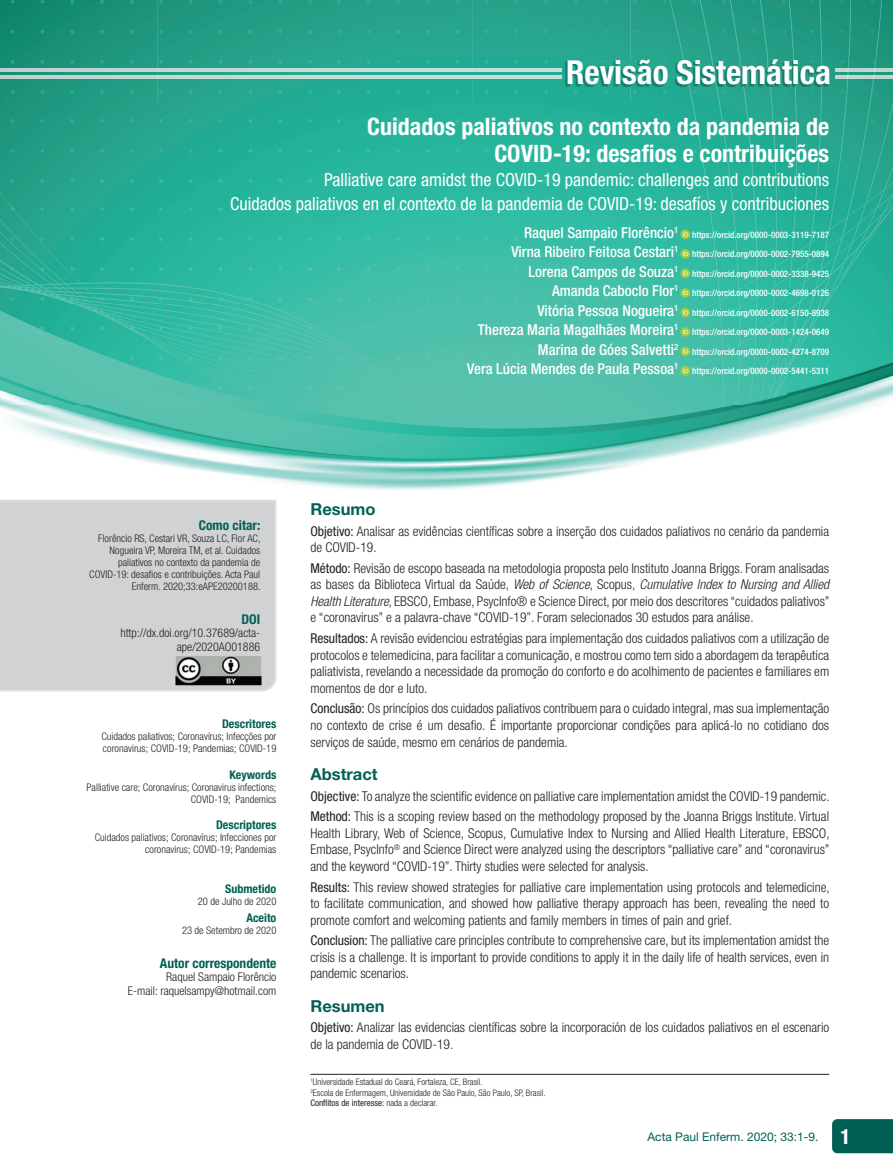
<style>
.page{position:relative;width:893px;height:1170px;background:#fff}
.page>*{position:absolute;margin:0;border:0;box-sizing:border-box;transform-origin:0 0}
.t1{font:700 condensed 33px "Helvetica Neue LT Std";color:#fff}
.t2{font:700 condensed 24px/27px "Helvetica Neue LT Std";color:#fff;text-align:right}
.t3{font:condensed 18px/24px "Helvetica Neue LT Std";color:#fff;text-align:right}
.t4{font:700 16.5px "Helvetica Neue LT Std";color:#006053}
.t5{font:500 condensed 15px "Helvetica Neue LT Std";color:#fff}
.t6{font:300 condensed 13.5px/16.5px "Helvetica Neue LT Std";color:#231f20;text-align:justify}
.t7{font:700 condensed 13.5px "Helvetica Neue LT Std";color:#006053}
.t8{font:300 condensed 12px/13.5px "Helvetica Neue LT Std";color:#231f20;text-align:right}
.t9{font:700 condensed 12px "Helvetica Neue LT Std";color:#006053}
.t10{font:12px "Helvetica Neue LT Std";color:#006053}
.t11{font:300 condensed 10.5px/12px "Helvetica Neue LT Std";color:#231f20;text-align:right}
.t12{font:500 condensed 9px "Helvetica Neue LT Std";color:#fff}
.t13{font:300 condensed 9px/10.5px "Helvetica Neue LT Std";color:#231f20}
.s1{font-weight:400}
.s2{font-style:italic}
.s3{font-weight:700;font-stretch:condensed;font-size:21px;color:#fff}
</style>
<div class="page">
<div style="left:832px;top:1119px;width:61px;height:34px;background:#006053"></div>
<img style="left:0;top:0;width:893px;height:692px">
<img style="left:835px;top:75px;width:58px;height:4px">
<img style="left:835px;top:68px;width:58px;height:4px">
<svg style="left:0;top:499px;width:277px;height:192px"></svg>
<div style="left:0;top:501px;width:275px;height:188px;background:#d1d2d4"></div>
<svg style="left:680px;top:230px;width:10px;height:9px"></svg>
<svg style="left:683px;top:231px;width:5px;height:5px"></svg>
<svg style="left:680px;top:249px;width:10px;height:10px"></svg>
<svg style="left:683px;top:251px;width:5px;height:5px"></svg>
<svg style="left:680px;top:269px;width:10px;height:9px"></svg>
<svg style="left:683px;top:270px;width:5px;height:5px"></svg>
<svg style="left:680px;top:288px;width:10px;height:10px"></svg>
<svg style="left:683px;top:290px;width:5px;height:5px"></svg>
<svg style="left:680px;top:308px;width:10px;height:9px"></svg>
<svg style="left:683px;top:309px;width:5px;height:5px"></svg>
<svg style="left:680px;top:327px;width:10px;height:10px"></svg>
<svg style="left:683px;top:329px;width:5px;height:5px"></svg>
<svg style="left:680px;top:347px;width:10px;height:9px"></svg>
<svg style="left:683px;top:348px;width:5px;height:5px"></svg>
<svg style="left:680px;top:366px;width:10px;height:10px"></svg>
<svg style="left:683px;top:368px;width:5px;height:5px"></svg>
<hr style="left:310px;top:1073px;width:519px;height:1px;background:#231f20">
<img style="left:175px;top:655px;width:86px;height:31px">
<img style="left:565px;top:61px;width:263px;height:25px">
<img style="left:0;top:75px;width:561px;height:4px">
<img style="left:0;top:68px;width:561px;height:4px">
<h1 class="t1" style="left:566px;top:52px;width:266px">Revisão Sistemática</h1>
<h2 class="t2" style="left:367px;top:112px;width:463px">Cuidados paliativos no contexto da pandemia de<br>COVID-19: desafios e contribuições</h2>
<h3 class="t3" style="left:230px;top:167px;width:601px">Palliative care amidst the COVID-19 pandemic: challenges and contributions<br>Cuidados paliativos en el contexto de la pandemia de COVID-19: desafíos y contribuciones</h3>
<p class="t5" style="left:524px;top:223px;width:156px">Raquel Sampaio Florêncio<sup>1</sup></p>
<p class="t12" style="left:692px;top:229px;width:138px">https://orcid.org/0000-0003-3119-7187</p>
<p class="t5" style="left:511px;top:243px;width:169px">Virna Ribeiro Feitosa Cestari<sup>1</sup></p>
<p class="t12" style="left:692px;top:248px;width:138px">https://orcid.org/0000-0002-7955-0894</p>
<p class="t5" style="left:529px;top:262px;width:151px">Lorena Campos de Souza<sup>1</sup></p>
<p class="t12" style="left:692px;top:268px;width:138px">https://orcid.org/0000-0002-3338-9425</p>
<p class="t5" style="left:552px;top:282px;width:128px">Amanda Caboclo Flor<sup>1</sup></p>
<p class="t12" style="left:692px;top:287px;width:138px">https://orcid.org/0000-0002-4698-0126</p>
<p class="t5" style="left:537px;top:301px;width:143px">Vitória Pessoa Nogueira<sup>1</sup></p>
<p class="t12" style="left:692px;top:307px;width:138px">https://orcid.org/0000-0002-6150-8938</p>
<p class="t5" style="left:478px;top:321px;width:202px">Thereza Maria Magalhães Moreira<sup>1</sup></p>
<p class="t12" style="left:692px;top:326px;width:138px">https://orcid.org/0000-0003-1424-0649</p>
<p class="t5" style="left:538px;top:340px;width:142px">Marina de Góes Salvetti<sup>2</sup></p>
<p class="t12" style="left:692px;top:346px;width:138px">https://orcid.org/0000-0002-4274-8709</p>
<p class="t5" style="left:467px;top:360px;width:213px">Vera Lúcia Mendes de Paula Pessoa<sup>1</sup></p>
<p class="t12" style="left:692px;top:365px;width:138px">https://orcid.org/0000-0002-5441-5311</p>
<p class="t7" style="left:199px;top:517px;width:63px">Como citar:</p>
<p class="t11" style="left:89px;top:532px;width:173px">Florêncio RS, Cestari VR, Souza LC, Flor AC, Nogueira VP, Moreira TM, et al. Cuidados paliativos no contexto da pandemia de COVID-19: desafios e contribuições. Acta Paul Enferm. 2020;33:eAPE20200188.</p>
<p class="t7" style="left:241px;top:611px;width:20px">DOI</p>
<p class="t8" style="left:120px;top:626px;width:141px">http://dx.doi.org/10.37689/acta&shy;ape/2020AO01886</p>
<p class="t9" style="left:222px;top:716px;width:56px">Descritores</p>
<p class="t11" style="left:101px;top:730px;width:177px;text-align:left">Cuidados paliativos; Coronavírus; Infecções por coronavirus; COVID-19; Pandemias; COVID-19</p>
<p class="t9" style="left:230px;top:767px;width:48px">Keywords</p>
<p class="t11" style="left:87px;top:781px;width:191px">Palliative care; Coronavírus; Coronavirus infections;<br>COVID-19; Pandemics</p>
<p class="t9" style="left:216px;top:817px;width:62px">Descriptores</p>
<p class="t11" style="left:95px;top:831px;width:183px">Cuidados paliativos; Coronavírus; Infecciones por coronavirus; COVID-19; Pandemias</p>
<p class="t9" style="left:225px;top:880px;width:53px">Submetido</p>
<p class="t11" style="left:198px;top:894px;width:80px">20 de Julho de 2020</p>
<p class="t9" style="left:246px;top:910px;width:31px">Aceito</p>
<p class="t11" style="left:182px;top:924px;width:96px">23 de Setembro de 2020</p>
<p class="t7" style="left:160px;top:954px;width:118px">Autor correspondente</p>
<p class="t8" style="left:128px;top:970px;width:150px">Raquel Sampaio Florêncio<br>E-mail: raquelsampy@hotmail.com</p>
<p class="t4" style="left:310px;top:498px;width:67px">Resumo</p>
<p class="t6" style="left:310px;top:522px;width:520px"><span class="s1">Objetivo:</span> Analisar as evidências científicas sobre a inserção dos cuidados paliativos no cenário da pandemia de COVID-19.</p>
<p class="t6" style="left:310px;top:559px;width:521px"><span class="s1">Método:</span> Revisão de escopo baseada na metodologia proposta pelo Instituto Joanna Briggs. Foram analisadas as bases da Biblioteca Virtual da Saúde, <span class="s2">Web of Science</span>, Scopus, <span class="s2">Cumulative Index to Nursing and Allied Health Literature</span>, EBSCO, Embase, PsycInfo® e Science Direct, por meio dos descritores “cuidados paliativos” e “coronavirus” e a palavra-chave “COVID-19”. Foram selecionados 30 estudos para análise.</p>
<p class="t6" style="left:310px;top:630px;width:520px"><span class="s1">Resultados:</span> A revisão evidenciou estratégias para implementação dos cuidados paliativos com a utilização de protocolos e telemedicina, para facilitar a comunicação, e mostrou como tem sido a abordagem da terapêutica paliativista, revelando a necessidade da promoção do conforto e do acolhimento de pacientes e familiares em momentos de dor e luto.</p>
<p class="t6" style="left:310px;top:700px;width:520px"><span class="s1">Conclusão:</span> Os princípios dos cuidados paliativos contribuem para o cuidado integral, mas sua implementação no contexto de crise é um desafio. É importante proporcionar condições para aplicá-lo no cotidiano dos serviços de saúde, mesmo em cenários de pandemia.</p>
<p class="t4" style="left:310px;top:763px;width:69px">Abstract</p>
<p class="t6" style="left:310px;top:785px;width:521px;line-height:20.7px"><span class="s1">Objective:</span> To analyze the scientific evidence on palliative care implementation amidst the COVID-19 pandemic.<br><span class="s1">Method:</span> This is a scoping review based on the methodology proposed by the Joanna Briggs Institute. Virtual</p>
<p class="t6" style="left:310px;top:824px;width:521px">Health Library, Web of Science, Scopus, Cumulative Index to Nursing and Allied Health Literature, EBSCO, Embase, PsycInfo<sup>®</sup> and Science Direct were analyzed using the descriptors “palliative care” and “coronavirus” and the keyword “COVID-19”. Thirty studies were selected for analysis.</p>
<p class="t6" style="left:310px;top:878px;width:521px"><span class="s1">Results:</span> This review showed strategies for palliative care implementation using protocols and telemedicine, to facilitate communication, and showed how palliative therapy approach has been, revealing the need to promote comfort and welcoming patients and family members in times of pain and grief.</p>
<p class="t6" style="left:310px;top:932px;width:520px"><span class="s1">Conclusion:</span> The palliative care principles contribute to comprehensive care, but its implementation amidst the crisis is a challenge. It is important to provide conditions to apply it in the daily life of health services, even in pandemic scenarios.</p>
<p class="t4" style="left:310px;top:995px;width:76px">Resumen</p>
<p class="t6" style="left:310px;top:1019px;width:520px"><span class="s1">Objetivo:</span> Analizar las evidencias científicas sobre la incorporación de los cuidados paliativos en el escenario de la pandemia de COVID-19.</p>
<p class="t13" style="left:310px;top:1076px;width:237px"><sup>1</sup>Universidade Estadual do Ceará, Fortaleza, CE, Brasil.<br><sup>2</sup>Escola de Enfermagem, Universidade de São Paulo, São Paulo, SP, Brasil.<br><span class="s1">Conflitos de interesse:</span> nada a declarar.</p>
<p class="t10" style="left:647px;top:1129px;width:205px">Acta Paul Enferm. 2020; 33:1-9. <span class="s3">1</span></p>
</div>
